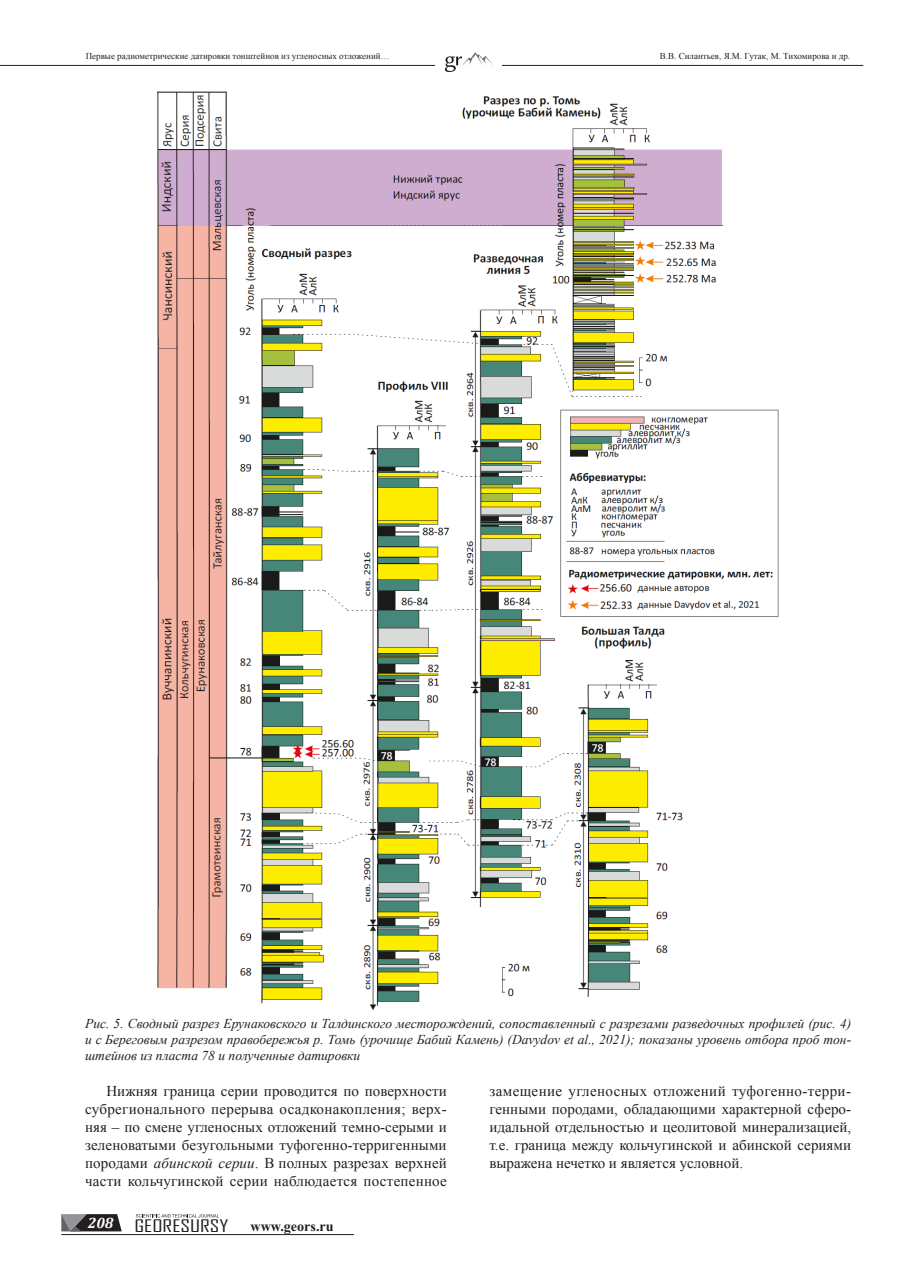
<style>
.page{position:relative;width:915px;height:1276px;background:#fff}
.page>*{position:absolute;margin:0;border:0;box-sizing:border-box;transform-origin:0 0}
.t1{font:16.65px "Agency FB Cyrillic";color:#231f20;scale:1.37 1}
.t2{font:15px/18px "Times New Roman";letter-spacing:.005em;color:#231f20;text-align:justify}
.t3{font:italic 700 15px "Cambria";color:#fff}
.t4{font:700 14.1px "Times New Roman";color:#231f20}
.t5{font:italic 13.5px/16.2px "Times New Roman";color:#231f20;text-align:justify}
.t6{font:9px "Times New Roman";color:#231f20}
.s1{font-style:italic}
</style>
<div class="page">
<hr style="left:61px;top:1234px;width:293px;height:1px;background:#231f20">
<svg style="left:136px;top:1214px;width:82px;height:3px"></svg>
<svg style="left:61px;top:1214px;width:61px;height:17px"></svg>
<hr style="left:0;top:65px;width:863px;height:1px;background:#231f20">
<img style="left:435px;top:52px;width:66px;height:20px">
<img style="left:157px;top:91px;width:622px;height:919px">
<p class="t6" style="left:86px;top:50px;width:305px">Первые радиометрические датировки тонштейнов из угленосных отложений…</p>
<p class="t6" style="left:659px;top:50px;width:192px">В.В. Силантьев, Я.М. Гутак, М. Тихомирова и др.</p>
<p class="t5" style="left:85px;top:1015px;width:767px">Рис. 5. Сводный разрез Ерунаковского и Талдинского месторождений, сопоставленный с разрезами разведочных профилей (рис. 4) и с Береговым разрезом правобережья р. Томь (урочище Бабий Камень) (Davydov et al., 2021); показаны уровень отбора проб тон&shy;штейнов из пласта 78 и полученные датировки</p>
<p class="t2" style="left:85px;top:1081px;width:363px;text-indent:21px">Нижняя граница серии проводится по поверхности субрегионального перерыва осадконакопления; верх&shy;няя – по смене угленосных отложений темно-серыми и зеленоватыми безугольными туфогенно-терригенными породами <span class="s1">абинской серии</span>. В полных разрезах верхней части кольчугинской серии наблюдается постепенное</p>
<p class="t2" style="left:489px;top:1081px;width:363px">замещение угленосных отложений туфогенно-терри&shy;генными породами, обладающими характерной сферо&shy;идальной отдельностью и цеолитовой минерализацией, т.е. граница между кольчугинской и абинской сериями выражена нечетко и является условной.</p>
<p class="t3" style="left:88px;top:1212px;width:27px">208</p>
<p class="t1" style="left:134px;top:1215px;width:70px">GEORESURSY</p>
<p class="t4" style="left:250px;top:1217px;width:85px">www.geors.ru</p>
</div>
